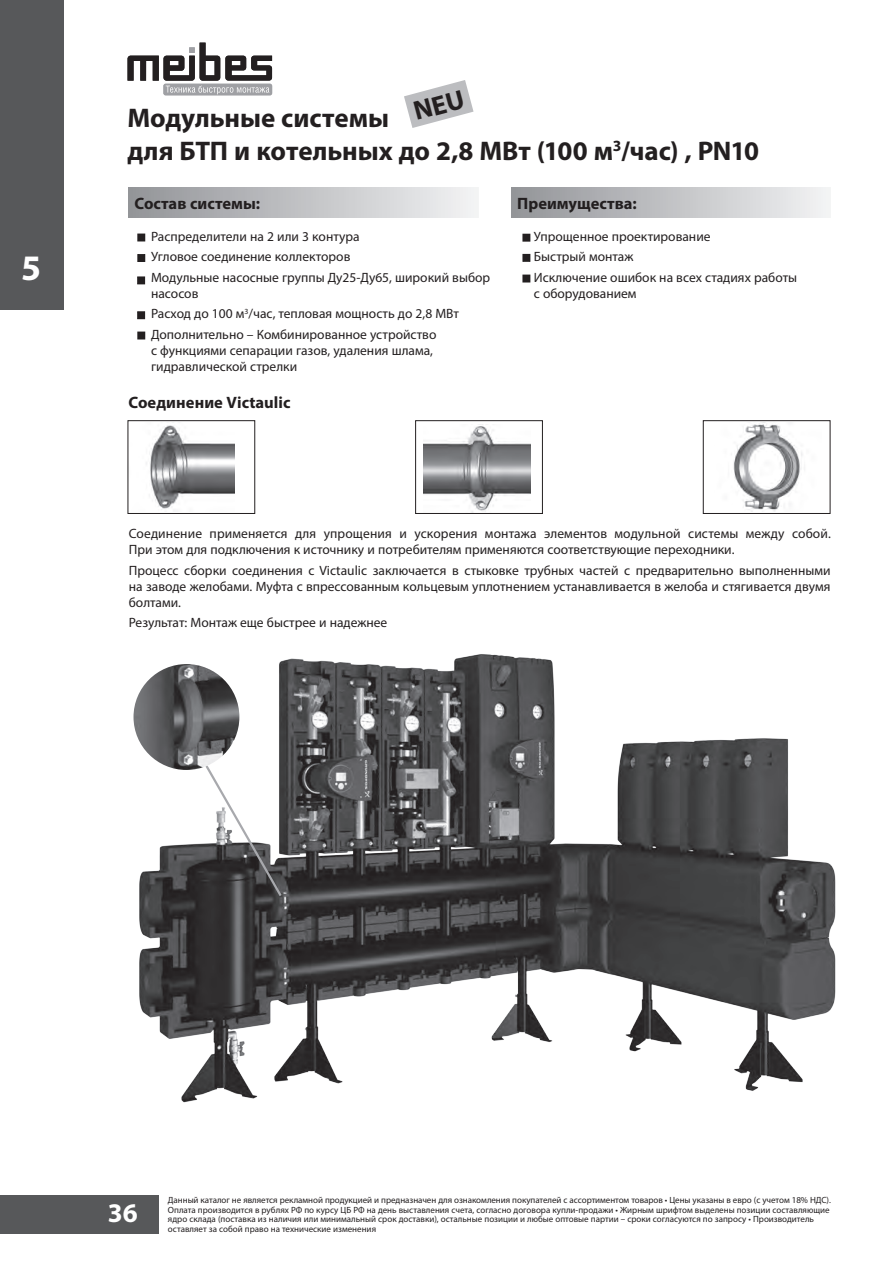
<style>
.page{position:relative;width:893px;height:1263px;background:#fff}
.page>*{position:absolute;margin:0;border:0;box-sizing:border-box;transform-origin:0 0}
.t1{font:700 36px "Myriad Pro";color:#fff}
.t2{font:700 27px/32.4px "Myriad Pro";color:#231f20}
.t3{font:700 27px "Myriad Pro";color:#fff}
.t4{font:700 16.5px "Myriad Pro";color:#231f20}
.t5{font:13.5px/20.4px "Myriad Pro";color:#231f20}
.t6{font:9px/9.4px "Myriad Pro";color:#231f20}
</style>
<div class="page">
<img style="left:139px;top:654px;width:697px;height:449px">
<img style="left:146px;top:425px;width:88px;height:85px">
<div style="left:128px;top:420px;width:127px;height:94px;border:1px solid #231f20"></div>
<img style="left:424px;top:424px;width:107px;height:88px">
<div style="left:415px;top:420px;width:128px;height:94px;border:1px solid #231f20"></div>
<img style="left:733px;top:422px;width:70px;height:89px">
<div style="left:703px;top:420px;width:127px;height:94px;border:1px solid #231f20"></div>
<svg style="left:200px;top:757px;width:84px;height:142px"></svg>
<div style="left:129px;top:188px;width:350px;height:30px;background:linear-gradient(to right,#929498,#f2f3f4)"></div>
<div style="left:512px;top:188px;width:318px;height:30px;background:linear-gradient(to right,#929498,#f2f2f4)"></div>
<img style="left:134px;top:664px;width:105px;height:106px;border-radius:53px">
<div style="left:138px;top:234px;width:7px;height:7px;background:#231f20"></div>
<div style="left:138px;top:255px;width:7px;height:6px;background:#231f20"></div>
<div style="left:138px;top:254px;width:7px;height:8px;border:1px solid #231f20"></div>
<div style="left:138px;top:277px;width:7px;height:7px;background:#231f20"></div>
<div style="left:138px;top:312px;width:7px;height:7px;background:#231f20"></div>
<div style="left:138px;top:332px;width:7px;height:7px;background:#231f20"></div>
<div style="left:523px;top:234px;width:7px;height:7px;background:#231f20"></div>
<div style="left:523px;top:254px;width:7px;height:7px;background:#231f20"></div>
<div style="left:523px;top:275px;width:7px;height:7px;background:#231f20"></div>
<div style="left:163px;top:84px;width:109px;height:11px;background:#9fa0a4;border-radius:2px"></div>
<svg style="left:128px;top:43px;width:144px;height:51px"></svg>
<div style="left:0;top:1195px;width:159px;height:38px;background:#57585a"></div>
<div style="left:0;top:0;width:64px;height:310px;background:#57585a"></div>
<svg style="left:404px;top:80px;width:69px;height:48px"></svg>
<h1 class="t1" style="left:21px;top:244px;width:21px">5</h1>
<h2 class="t2" style="left:127px;top:101px;width:633px">Модульные системы<br>для БТП и котельных до 2,8 МВт (100 м<sup>3</sup>/час) , PN10</h2>
<p class="t4" style="left:135px;top:193px;width:127px">Состав системы:</p>
<p class="t4" style="left:517px;top:193px;width:121px">Преимущества:</p>
<p class="t5" style="left:151px;top:226px;width:341px">Распределители на 2 или 3 контура<br>Угловое соединение коллекторов<br>Модульные насосные группы Ду25-Ду65, широкий выбор</p>
<p class="t5" style="left:151px;top:283px;width:309px">насосов<br>Расход до 100 м<sup>3</sup>/час, тепловая мощность до 2,8 МВт<br>Дополнительно – Комбинированное устройство</p>
<p class="t5" style="left:151px;top:342px;width:283px;line-height:16.2px">с функциями сепарации газов, удаления шлама, гидравлической стрелки</p>
<p class="t4" style="left:128px;top:392px;width:164px">Соединение Victaulic</p>
<p class="t5" style="left:534px;top:226px;width:265px">Упрощенное проектирование<br>Быстрый монтаж<br>Исключение ошибок на всех стадиях работы</p>
<p class="t5" style="left:534px;top:283px;width:104px">с оборудованием</p>
<p class="t5" style="left:129px;top:525px;width:703px;line-height:16.2px">Соединение применяется для упрощения и ускорения монтажа элементов модульной системы между собой.<br>При этом для подключения к источнику и потребителям применяются соответствующие переходники.</p>
<p class="t5" style="left:129px;top:562px;width:703px;line-height:16.2px;text-align:justify">Процесс сборки соединения с Victaulic заключается в стыковке трубных частей с предварительно выполненными на заводе желобами. Муфта с впрессованным кольцевым уплотнением устанавливается в желоба и стягивается двумя болтами.</p>
<p class="t5" style="left:129px;top:612px;width:260px">Результат: Монтаж еще быстрее и надежнее</p>
<h2 class="t3" style="left:108px;top:1196px;width:31px">36</h2>
<p class="t6" style="left:168px;top:1195px;width:664px">Данный каталог не является рекламной продукцией и предназначен для ознакомления покупателей с ассортиментом товаров • Цены указаны в евро (c учетом 18% НДС).<br>Оплата производится в рублях РФ по курсу ЦБ РФ на день выставления счета, согласно договора купли-продажи • Жирным шрифтом выделены позиции составляющие ядро склада (поставка из наличия или минимальный срок доставки), остальные позиции и любые оптовые партии – сроки согласуются по запросу • Производитель оставляет за собой право на технические изменения</p>
</div>
